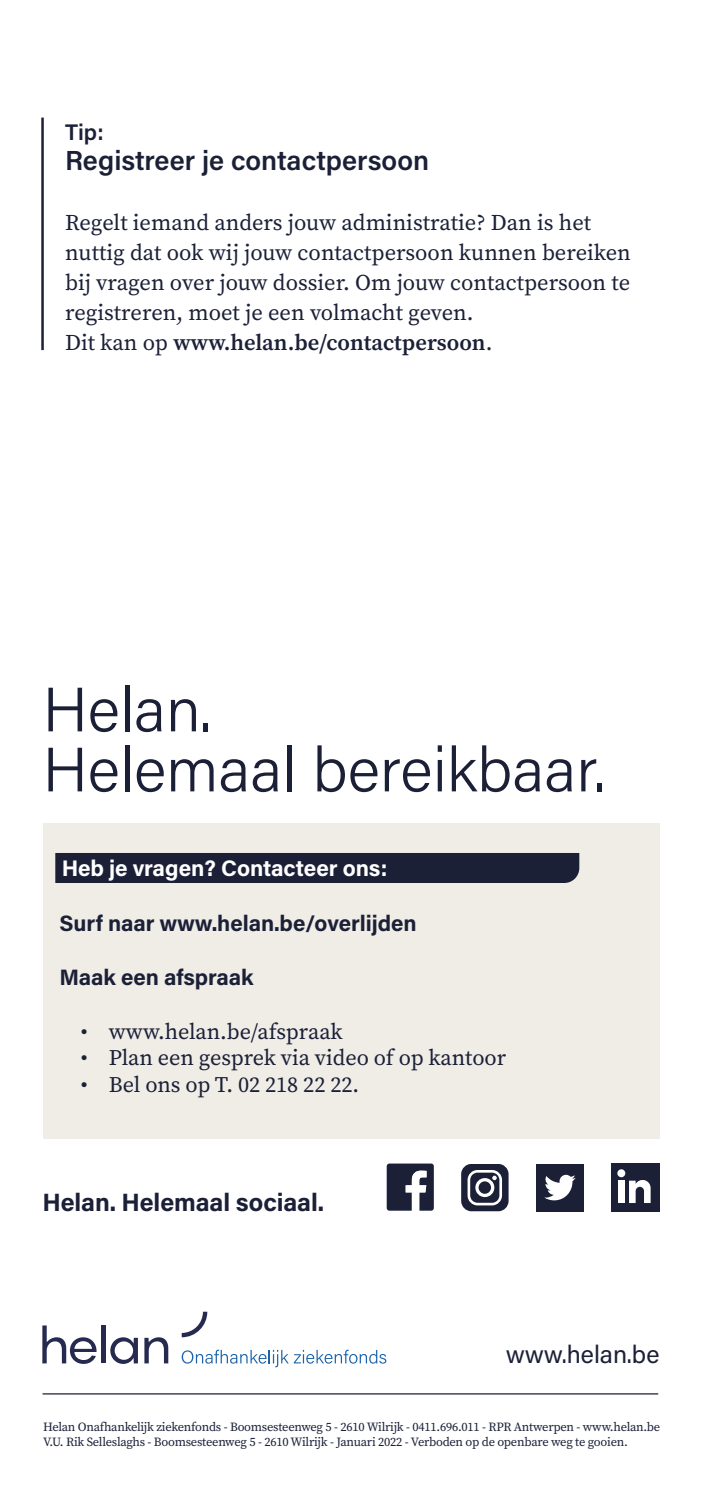
<style>
.page{position:relative;width:702px;height:1489px;background:#fff}
.page>*{position:absolute;margin:0;border:0;box-sizing:border-box;transform-origin:0 0}
.t1{font:300 62.5px/60px "Acumin Pro";color:#1b2037}
.t2{font:600 27.5px "Acumin Pro";color:#1b2037}
.t3{font:700 25px "Acumin Pro";color:#1b2037}
.t4{font:25px "Acumin Pro";color:#1b2037}
.t5{font:22.5px/30px "Source Serif Pro";color:#1b2037}
.t6{font:700 22.5px "Acumin Pro";color:#fff}
.t7{font:600 22.5px "Acumin Pro";color:#1b2037}
.t8{font:22.25px "Source Serif Pro";color:#1b2037}
.t9{font:700 22.25px "Acumin Pro";letter-spacing:-.005em;color:#1b2037}
.t10{font:12.5px/15px "Source Serif Pro";letter-spacing:-.02em;color:#1b2037}
.s1{font-weight:600}
</style>
<div class="page">
<svg style="left:182px;top:1349px;width:204px;height:18px"></svg>
<svg style="left:42px;top:1325px;width:54px;height:38px"></svg>
<hr style="left:101px;top:1325px;width:4px;height:38px;background:#262a4f">
<svg style="left:110px;top:1337px;width:28px;height:26px"></svg>
<svg style="left:144px;top:1337px;width:24px;height:26px"></svg>
<svg style="left:182px;top:1311px;width:25px;height:26px"></svg>
<div style="left:43px;top:823px;width:616px;height:315px;background:#f0ede7"></div>
<svg style="left:386px;top:1163px;width:48px;height:47px"></svg>
<div style="left:610px;top:1163px;width:49px;height:48px;background:#1b2037"></div>
<div style="left:618px;top:1180px;width:6px;height:22px;background:#fff"></div>
<svg style="left:629px;top:1180px;width:21px;height:22px"></svg>
<div style="left:617px;top:1169px;width:8px;height:8px;background:#fff;border-radius:50%"></div>
<svg style="left:461px;top:1164px;width:47px;height:47px"></svg>
<div style="left:536px;top:1163px;width:47px;height:48px;background:#1b2037"></div>
<svg style="left:544px;top:1174px;width:31px;height:26px"></svg>
<hr style="left:43px;top:1393px;width:615px;height:1px;background:#1b2037">
<div style="left:55px;top:853px;width:524px;height:30px;background:#1b2037"></div>
<hr style="left:41px;top:118px;width:3px;height:232px;background:#1b2037">
<p class="t7" style="left:65px;top:116px;width:40px">Tip:</p>
<p class="t2" style="left:65px;top:141px;width:365px">Registreer je contactpersoon</p>
<p class="t5" style="left:65px;top:207px;width:567px">Regelt iemand anders jouw administratie? Dan is het nuttig dat ook wij jouw contactpersoon kunnen bereiken bij vragen over jouw dossier. Om jouw contactpersoon te registreren, moet je een volmacht geven.<br>Dit kan op <span class="s1">www.helan.be/contactpersoon</span>.</p>
<h1 class="t1" style="left:43px;top:677px;width:564px">Helan.<br>Helemaal bereikbaar.</h1>
<p class="t6" style="left:62px;top:852px;width:327px">Heb je vragen? Contacteer ons:</p>
<p class="t9" style="left:60px;top:907px;width:358px">Surf naar www.helan.be/overlijden</p>
<p class="t9" style="left:60px;top:961px;width:195px">Maak een afspraak</p>
<p class="t8" style="left:81px;top:1016px;width:263px">• www.helan.be/afspraak</p>
<p class="t8" style="left:81px;top:1042px;width:427px">• Plan een gesprek via video of op kantoor</p>
<p class="t8" style="left:81px;top:1069px;width:280px">• Bel ons op T. 02 218 22 22.</p>
<p class="t3" style="left:43px;top:1184px;width:283px">Helan. Helemaal sociaal.</p>
<p class="t4" style="left:506px;top:1336px;width:155px">www.helan.be</p>
<p class="t10" style="left:43px;top:1418px;width:618px">Helan Onafhankelijk ziekenfonds - Boomsesteenweg 5 - 2610 Wilrijk - 0411.696.011 - RPR Antwerpen - www.helan.be<br>V.U. Rik Selleslaghs - Boomsesteenweg 5 - 2610 Wilrijk - Januari 2022 - Verboden op de openbare weg te gooien.</p>
</div>
